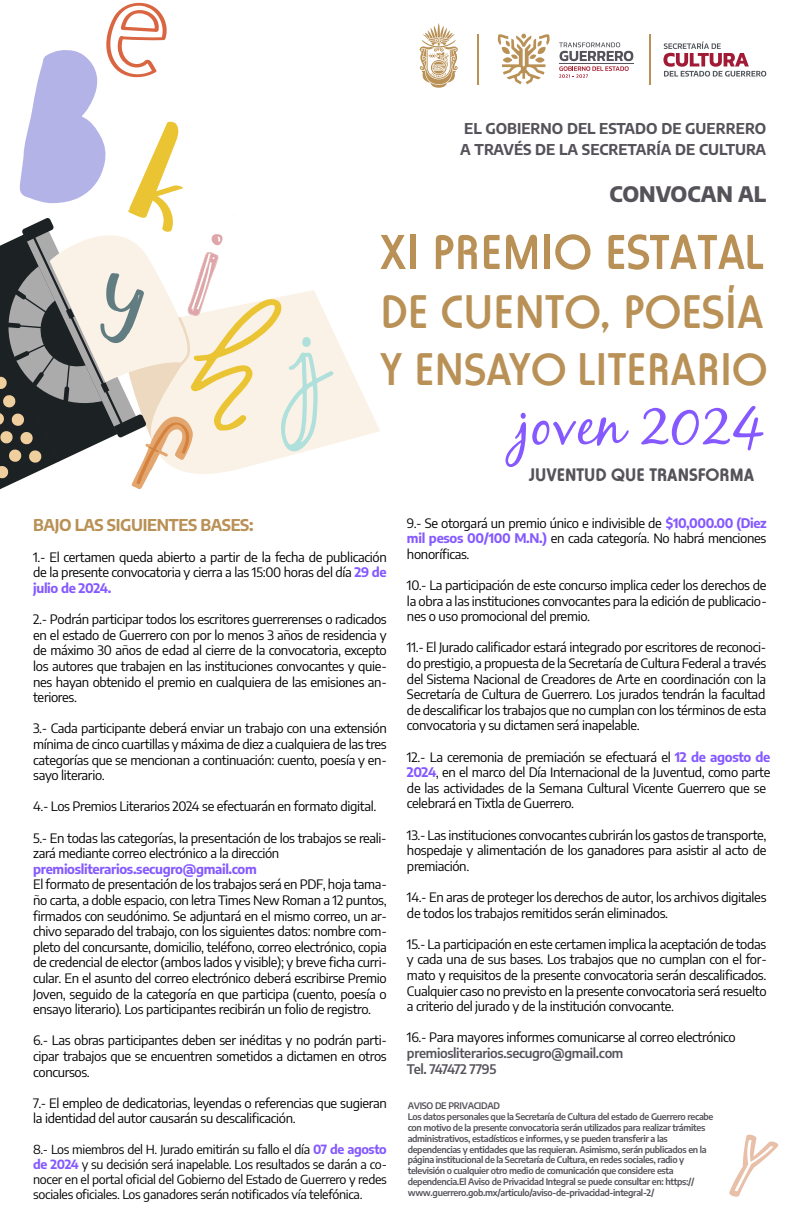
<style>
.page{position:relative;width:792px;height:1224px;background:#fff}
.page>*{position:absolute;margin:0;border:0;box-sizing:border-box;transform-origin:0 0}
.t1{font:60.7px "Black Jack";color:#8559ff}
.t2{font:500 51.1px "Horatio D";color:#b99156}
.t3{font:500 48.9px "Horatio D";color:#b99156}
.t4{font:500 47.4px "Horatio D";color:#b99156}
.t5{font:800 21px "Encode Sans";color:#555259}
.t6{font:700 18.8px "Horatio D";color:#555259}
.t7{font:700 16px "Encode Sans";letter-spacing:-.025em;color:#b99156}
.t8{font:700 14.6px/21.5px "Encode Sans";color:#555259}
.t9{font:13px/15.6px "Encode Sans";letter-spacing:-.025em;color:#000;text-align:justify}
.t10{font:600 13px/15.6px "Encode Sans";letter-spacing:-.025em;color:#555259}
.t11{font:700 13px "Encode Sans";letter-spacing:-.025em;color:#8559ff}
.t12{font:12.5px/15px "Encode Sans";letter-spacing:-.025em;color:#000;text-align:justify}
.t13{font:600 9px/10.8px "Encode Sans";letter-spacing:-.035em;color:#555159}
.s1{font-weight:700;color:#8559ff}
</style>
<div class="page">
<svg style="left:334px;top:334px;width:46px;height:110px;fill:#fbf5eb"></svg>
<svg style="left:559px;top:42px;width:74px;height:36px"></svg>
<hr style="left:559px;top:64px;width:74px;height:1px;background:#555259">
<svg style="left:497px;top:34px;width:53px;height:50px"></svg>
<svg style="left:420px;top:23px;width:38px;height:65px"></svg>
<hr style="left:477px;top:34px;width:2px;height:50px;background:#b99156">
<hr style="left:649px;top:34px;width:1px;height:50px;background:#b99156">
<svg style="left:663px;top:41px;width:103px;height:36px"></svg>
<svg style="left:0;top:2px;width:334px;height:488px"></svg>
<svg style="left:729px;top:1134px;width:50px;height:63px"></svg>
<p class="t8" style="left:460px;top:117px;width:307px">EL GOBIERNO DEL ESTADO DE GUERRERO<br>A TRAVÉS DE LA SECRETARÍA DE CULTURA</p>
<h3 class="t5" style="left:609px;top:178px;width:158px">CONVOCAN AL</h3>
<h2 class="t2" style="left:380px;top:223px;width:385px">XI PREMIO ESTATAL</h2>
<h3 class="t3" style="left:380px;top:284px;width:385px">DE CUENTO, POESÍA</h3>
<h3 class="t4" style="left:380px;top:342px;width:389px">Y ENSAYO LITERARIO</h3>
<h1 class="t1" style="left:517px;top:387px;width:249px">joven 2024</h1>
<h3 class="t6" style="left:529px;top:464px;width:227px">JUVENTUD QUE TRANSFORMA</h3>
<p class="t7" style="left:33px;top:513px;width:222px">BAJO LAS SIGUIENTES BASES:</p>
<p class="t9" style="left:33px;top:549px;width:355px">1.- El certamen queda abierto a partir de la fecha de publicación de la presente convocatoria y cierra a las 15:00 horas del día <span class="s1">29 de julio de 2024.</span></p>
<p class="t9" style="left:33px;top:611px;width:355px">2.- Podrán participar todos los escritores guerrerenses o radicados en el estado de Guerrero con por lo menos 3 años de residencia y de máximo 30 años de edad al cierre de la convocatoria, excepto los autores que trabajen en las instituciones convocantes y quie&shy;nes hayan obtenido el premio en cualquiera de las emisiones an&shy;teriores.</p>
<p class="t9" style="left:33px;top:720px;width:355px">3.- Cada participante deberá enviar un trabajo con una extensión mínima de cinco cuartillas y máxima de diez a cualquiera de las tres categorías que se mencionan a continuación: cuento, poesía y en&shy;sayo literario.</p>
<p class="t9" style="left:33px;top:798px;width:345px">4.- Los Premios Literarios 2024 se efectuarán en formato digital.</p>
<p class="t9" style="left:33px;top:829px;width:355px">5.- En todas las categorías, la presentación de los trabajos se reali&shy;zará mediante correo electrónico a la dirección</p>
<p class="t11" style="left:33px;top:859px;width:225px">premiosliterarios.secugro@gmail.com</p>
<p class="t9" style="left:33px;top:876px;width:355px">El formato de presentación de los trabajos será en PDF, hoja tama&shy;ño carta, a doble espacio, con letra Times New Roman a 12 puntos, firmados con seudónimo. Se adjuntará en el mismo correo, un ar&shy;chivo separado del trabajo, con los siguientes datos: nombre com&shy;pleto del concursante, domicilio, teléfono, correo electrónico, copia de credencial de elector (ambos lados y visible); y breve ficha curri&shy;cular. En el asunto del correo electrónico deberá escribirse Premio Joven, seguido de la categoría en que participa (cuento, poesía o ensayo literario). Los participantes recibirán un folio de registro.</p>
<p class="t9" style="left:33px;top:1032px;width:355px">6.- Las obras participantes deben ser inéditas y no podrán parti&shy;cipar trabajos que se encuentren sometidos a dictamen en otros concursos.</p>
<p class="t9" style="left:33px;top:1095px;width:355px">7.- El empleo de dedicatorias, leyendas o referencias que sugieran la identidad del autor causarán su descalificación.</p>
<p class="t12" style="left:33px;top:1141px;width:355px">8.- Los miembros del H. Jurado emitirán su fallo el día <span class="s1">07 de agosto de 2024</span> y su decisión será inapelable. Los resultados se darán a co&shy;nocer en el portal oficial del Gobierno del Estado de Guerrero y redes sociales oficiales. Los ganadores serán notificados vía telefónica.</p>
<p class="t9" style="left:407px;top:514px;width:361px">9.- Se otorgará un premio único e indivisible de <span class="s1">$10,000.00 (Diez mil pesos 00/100 M.N.)</span> en cada categoría. No habrá menciones honoríficas.</p>
<p class="t9" style="left:407px;top:577px;width:361px">10.- La participación de este concurso implica ceder los derechos de la obra a las instituciones convocantes para la edición de publicacio&shy;nes o uso promocional del premio.</p>
<p class="t9" style="left:407px;top:639px;width:361px">11.- El Jurado calificador estará integrado por escritores de reconoci&shy;do prestigio, a propuesta de la Secretaría de Cultura Federal a través del Sistema Nacional de Creadores de Arte en coordinación con la Secretaría de Cultura de Guerrero. Los jurados tendrán la facultad de descalificar los trabajos que no cumplan con los términos de esta convocatoria y su dictamen será inapelable.</p>
<p class="t9" style="left:407px;top:748px;width:365px;text-align:left">12.- La ceremonia de premiación se efectuará el <span class="s1">12 de agosto de 2024</span>, en el marco del Día Internacional de la Juventud, como parte de las actividades de la Semana Cultural Vicente Guerrero que se celebrará en Tixtla de Guerrero.</p>
<p class="t9" style="left:407px;top:826px;width:361px">13.- Las instituciones convocantes cubrirán los gastos de transporte, hospedaje y alimentación de los ganadores para asistir al acto de premiación.</p>
<p class="t9" style="left:407px;top:889px;width:361px">14.- En aras de proteger los derechos de autor, los archivos digitales de todos los trabajos remitidos serán eliminados.</p>
<p class="t9" style="left:407px;top:936px;width:361px">15.- La participación en este certamen implica la aceptación de todas y cada una de sus bases. Los trabajos que no cumplan con el for&shy;mato y requisitos de la presente convocatoria serán descalificados.<br>Cualquier caso no previsto en la presente convocatoria será resuelto a criterio del jurado y de la institución convocante.</p>
<p class="t9" style="left:407px;top:1029px;width:330px">16.- Para mayores informes comunicarse al correo electrónico</p>
<p class="t10" style="left:407px;top:1045px;width:218px">premiosliterarios.secugro@gmail.com<br>Tel. 747472 7795</p>
<p class="t13" style="left:408px;top:1100px;width:307px">AVISO DE PRIVACIDAD<br>Los datos personales que la Secretaría de Cultura del estado de Guerrero recabe con motivo de la presente convocatoria serán utilizados para realizar trámites administrativos, estadísticos e informes, y se pueden transferir a las dependencias y entidades que las requieran. Asimismo, serán publicados en la página institucional de la Secretaría de Cultura, en redes sociales, radio y televisión o cualquier otro medio de comunicación que considere esta dependencia.El Aviso de Privacidad Integral se puede consultar en: https:// www.guerrero.gob.mx/articulo/aviso-de-privacidad-integral-2/</p>
</div>
